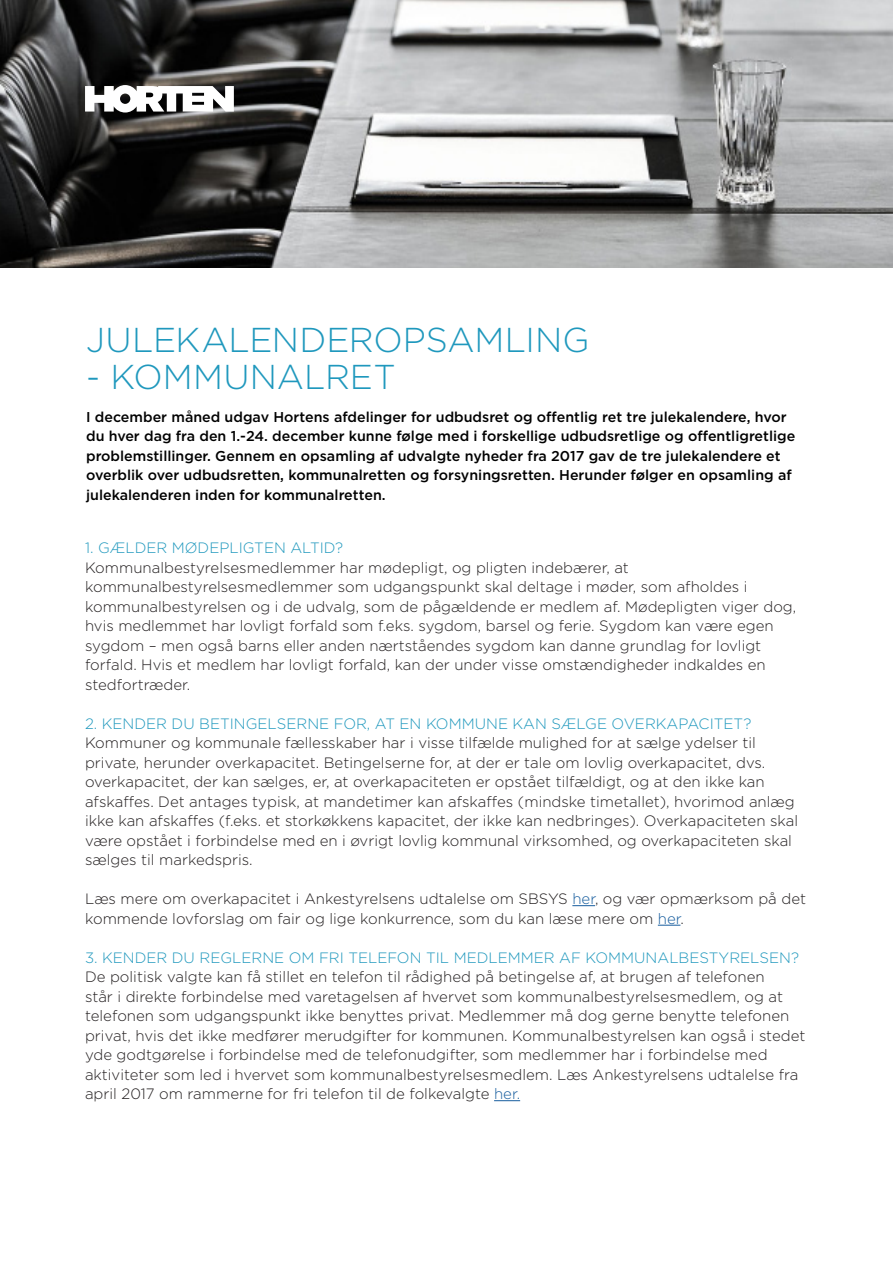
<style>
.page{position:relative;width:893px;height:1263px;background:#fff}
.page>*{position:absolute;margin:0;border:0;box-sizing:border-box;transform-origin:0 0}
.HORTEN_GothamBold_15{font:300 34.5px "Gotham";color:#1f98bd}
.t1{font:300 15px/19.5px "Gotham";color:#231f20}
.t2{font:300 15px "Gotham";color:#1f98bd}
.t3{font:500 14.25px/19.5px "Gotham";color:#000}
.s1{color:#1f98bd}
.s2{color:#175d9e}
</style>
<div class="page">
<img style="left:0;top:0;width:893px;height:268px">
<svg style="left:85px;top:85px;width:149px;height:28px"></svg>
<svg style="left:572px;top:905px;width:23px;height:1px"></svg>
<svg style="left:658px;top:925px;width:22px;height:1px"></svg>
<svg style="left:494px;top:1100px;width:26px;height:1px"></svg>
<p class="HORTEN_GothamBold_15" style="left:86px;top:319px;width:505px">JULEKALENDEROPSAMLING</p>
<p class="HORTEN_GothamBold_15" style="left:86px;top:356px;width:311px">- KOMMUNALRET</p>
<p class="t3" style="left:86px;top:407px;width:711px">I december måned udgav Hortens afdelinger for udbudsret og offentlig ret tre julekalendere, hvor du hver dag fra den 1.-24. december kunne følge med i forskellige udbudsretlige og offentligretlige problemstillinger. Gennem en opsamling af udvalgte nyheder fra 2017 gav de tre julekalendere et overblik over udbudsretten, kommunalretten og forsyningsretten. Herunder følger en opsamling af julekalenderen inden for kommunalretten.</p>
<p class="t2" style="left:85px;top:539px;width:260px">1. GÆLDER MØDEPLIGTEN ALTID?</p>
<p class="t1" style="left:85px;top:557px;width:713px">Kommunalbestyrelsesmedlemmer har mødepligt, og pligten indebærer, at kommunalbestyrelsesmedlemmer som udgangspunkt skal deltage i møder, som afholdes i kommunalbestyrelsen og i de udvalg, som de pågældende er medlem af. Mødepligten viger dog, hvis medlemmet har lovligt forfald som f.eks. sygdom, barsel og ferie. Sygdom kan være egen sygdom – men også barns eller anden nærtståendes sygdom kan danne grundlag for lovligt forfald. Hvis et medlem har lovligt forfald, kan der under visse omstændigheder indkaldes en stedfortræder.</p>
<p class="t1" style="left:85px;top:713px;width:715px"><span class="s1">2. KENDER DU BETINGELSERNE FOR, AT EN KOMMUNE KAN SÆLGE OVERKAPACITET?<br></span>Kommuner og kommunale fællesskaber har i visse tilfælde mulighed for at sælge ydelser til private, herunder overkapacitet. Betingelserne for, at der er tale om lovlig overkapacitet, dvs. overkapacitet, der kan sælges, er, at overkapaciteten er opstået tilfældigt, og at den ikke kan afskaffes. Det antages typisk, at mandetimer kan afskaffes (mindske timetallet), hvorimod anlæg ikke kan afskaffes (f.eks. et storkøkkens kapacitet, der ikke kan nedbringes). Overkapaciteten skal være opstået i forbindelse med en i øvrigt lovlig kommunal virksomhed, og overkapaciteten skal sælges til markedspris.</p>
<p class="t1" style="left:85px;top:889px;width:722px">Læs mere om overkapacitet i Ankestyrelsens udtalelse om SBSYS <span class="s2">her</span>, og vær opmærksom på det kommende lovforslag om fair og lige konkurrence, som du kan læse mere om <span class="s2">her</span>.</p>
<p class="t2" style="left:85px;top:948px;width:715px">3. KENDER DU REGLERNE OM FRI TELEFON TIL MEDLEMMER AF KOMMUNALBESTYRELSEN?</p>
<p class="t1" style="left:85px;top:967px;width:722px">De politisk valgte kan få stillet en telefon til rådighed på betingelse af, at brugen af telefonen<br>står i direkte forbindelse med varetagelsen af hvervet som kommunalbestyrelsesmedlem, og at telefonen som udgangspunkt ikke benyttes privat. Medlemmer må dog gerne benytte telefonen privat, hvis det ikke medfører merudgifter for kommunen. Kommunalbestyrelsen kan også i stedet yde godtgørelse i forbindelse med de telefonudgifter, som medlemmer har i forbindelse med aktiviteter som led i hvervet som kommunalbestyrelsesmedlem. Læs Ankestyrelsens udtalelse fra april 2017 om rammerne for fri telefon til de folkevalgte <span class="s2">her.</span></p>
</div>
